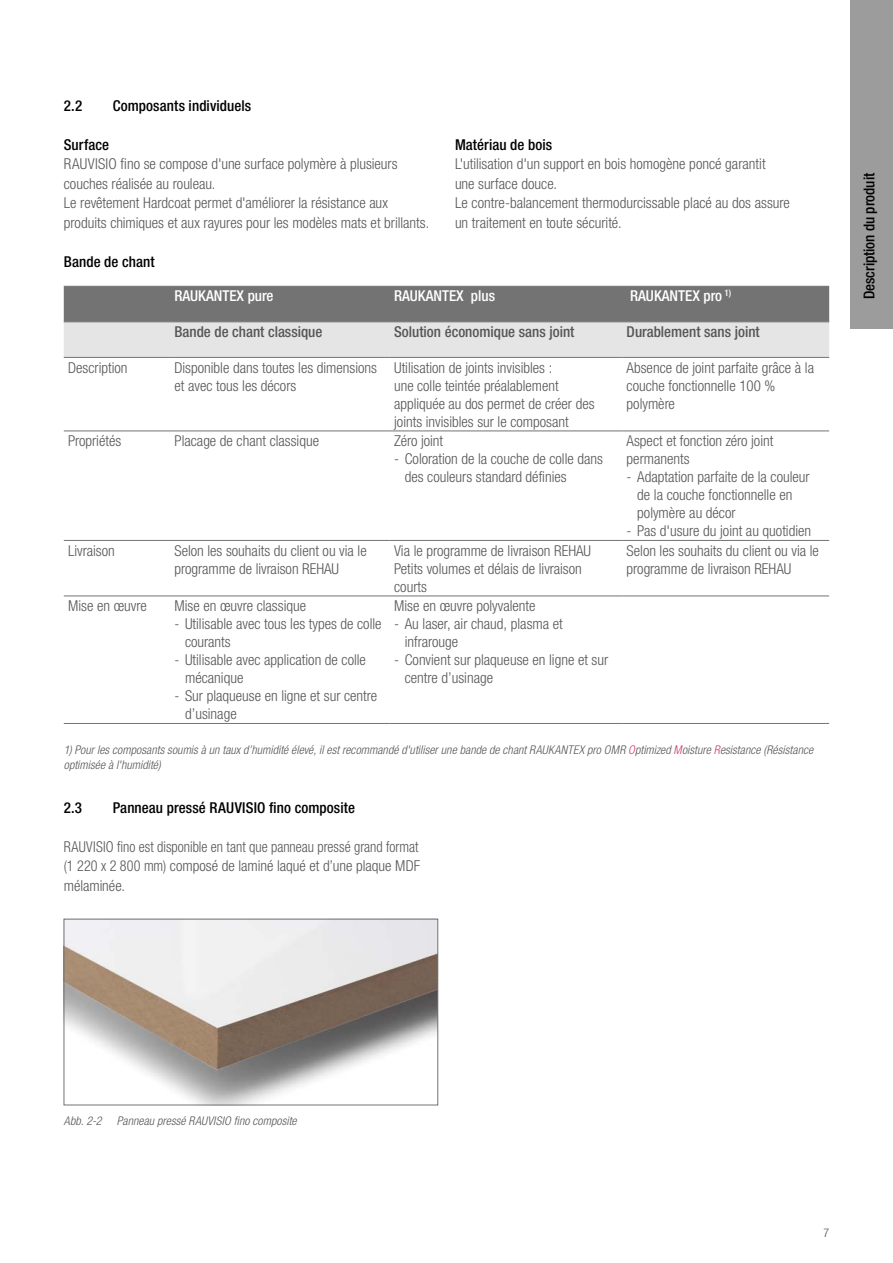
<style>
.page{position:relative;width:893px;height:1263px;background:#fff}
.page>*{position:absolute;margin:0;border:0;box-sizing:border-box;transform-origin:0 0}
.Table_text_10_pt_lef{font:300 condensed 15px/18px "Helvetica Neue LTW1 G";color:#565655}
.Bodytext{font:300 condensed 15px/19.5px "Helvetica Neue LTW1 G";color:#565655}
.Bodytext-2{font:300 condensed 15px/19.5px "Helvetica Neue LTW1 G";color:#565655;text-align:justify;scale:.94 1}
.Bodytext_headline{font:500 condensed 15px "Helvetica Neue LTW1 G";letter-spacing:.005em;color:#000}
.Table_text_10_pt_lef-2{font:500 condensed 15px "Helvetica Neue LTW1 G";color:#565655}
.Table_text_10_pt_lef-3{font:500 condensed 15px "Helvetica Neue LTW1 G";color:#fff}
.Bodytext_headline_af{font:500 condensed 15px "Helvetica Neue LTW1 G";letter-spacing:.005em;color:#000}
.t1{font:italic 300 condensed 12px/15px "Helvetica Neue LTW1 G";letter-spacing:.005em;color:#565655}
.t2{font:300 condensed 12px "Helvetica Neue LTW1 G";color:#565655}
.s1{color:#d0326e}
</style>
<div class="page">
<svg style="left:64px;top:287px;width:765px;height:70px;background:#ababab"></svg>
<hr style="left:64px;top:286px;width:106px;height:1px;background:#737373">
<hr style="left:170px;top:286px;width:220px;height:1px;background:#737373">
<hr style="left:390px;top:286px;width:232px;height:1px;background:#737373">
<hr style="left:622px;top:286px;width:207px;height:1px;background:#737373">
<hr style="left:64px;top:322px;width:106px;height:1px;background:#737373">
<hr style="left:170px;top:322px;width:220px;height:1px;background:#737373">
<hr style="left:390px;top:322px;width:232px;height:1px;background:#737373">
<hr style="left:622px;top:322px;width:207px;height:1px;background:#737373">
<hr style="left:64px;top:431px;width:106px;height:1px;background:#737373">
<hr style="left:170px;top:431px;width:220px;height:1px;background:#737373">
<hr style="left:390px;top:431px;width:232px;height:1px;background:#737373">
<hr style="left:622px;top:431px;width:207px;height:1px;background:#737373">
<hr style="left:64px;top:540px;width:106px;height:1px;background:#737373">
<hr style="left:170px;top:540px;width:220px;height:1px;background:#737373">
<hr style="left:390px;top:540px;width:232px;height:1px;background:#737373">
<hr style="left:622px;top:540px;width:207px;height:1px;background:#737373">
<hr style="left:64px;top:596px;width:106px;height:1px;background:#737373">
<hr style="left:170px;top:596px;width:220px;height:1px;background:#737373">
<hr style="left:390px;top:596px;width:232px;height:1px;background:#737373">
<hr style="left:622px;top:596px;width:207px;height:1px;background:#737373">
<hr style="left:64px;top:723px;width:106px;height:1px;background:#737373">
<hr style="left:170px;top:723px;width:220px;height:1px;background:#737373">
<hr style="left:390px;top:723px;width:232px;height:1px;background:#737373">
<hr style="left:622px;top:723px;width:207px;height:1px;background:#737373">
<hr style="left:64px;top:357px;width:106px;height:1px;background:#737373">
<hr style="left:170px;top:357px;width:220px;height:1px;background:#737373">
<hr style="left:390px;top:357px;width:232px;height:1px;background:#737373">
<hr style="left:622px;top:357px;width:207px;height:1px;background:#737373">
<img style="left:66px;top:921px;width:370px;height:182px">
<div style="left:64px;top:919px;width:374px;height:186px;border:1px solid #737373"></div>
<div style="left:851px;top:0;width:42px;height:328px;background:#9c9c9d"></div>
<p class="Bodytext_headline" style="left:64px;top:96px;width:20px">2.2</p>
<p class="Bodytext_headline" style="left:113px;top:96px;width:140px">Composants individuels</p>
<p class="Bodytext_headline_af" style="left:64px;top:135px;width:47px">Surface</p>
<p class="Bodytext" style="left:64px;top:154px;width:335px">RAUVISIO fino se compose d'une surface polymère à plusieurs couches réalisée au rouleau.</p>
<p class="Bodytext" style="left:64px;top:193px;width:326px">Le revêtement Hardcoat permet d'améliorer la résistance aux</p>
<p class="Bodytext" style="left:64px;top:213px;width:367px">produits chimiques et aux rayures pour les modèles mats et brillants.</p>
<p class="Bodytext_headline" style="left:64px;top:252px;width:92px">Bande de chant</p>
<p class="Bodytext_headline" style="left:455px;top:135px;width:99px">Matériau de bois</p>
<p class="Bodytext" style="left:455px;top:154px;width:312px">L'utilisation d'un support en bois homogène poncé garantit une surface douce.</p>
<p class="Bodytext" style="left:455px;top:193px;width:337px">Le contre-balancement thermodurcissable placé au dos assure un traitement en toute sécurité.</p>
<p class="Table_text_10_pt_lef-3" style="left:174px;top:287px;width:101px">RAUKANTEX pure</p>
<p class="Table_text_10_pt_lef-3" style="left:394px;top:287px;width:102px">RAUKANTEX plus</p>
<p class="Table_text_10_pt_lef-3" style="left:630px;top:287px;width:102px">RAUKANTEX pro <sup>1)</sup></p>
<p class="Table_text_10_pt_lef-2" style="left:174px;top:323px;width:149px">Bande de chant classique</p>
<p class="Table_text_10_pt_lef-2" style="left:394px;top:323px;width:182px">Solution économique sans joint</p>
<p class="Table_text_10_pt_lef-2" style="left:627px;top:323px;width:135px">Durablement sans joint</p>
<p class="Table_text_10_pt_lef" style="left:68px;top:358px;width:61px">Description</p>
<p class="Table_text_10_pt_lef" style="left:174px;top:358px;width:204px">Disponible dans toutes les dimensions</p>
<p class="Table_text_10_pt_lef" style="left:174px;top:376px;width:123px">et avec tous les décors</p>
<p class="Table_text_10_pt_lef" style="left:394px;top:358px;width:202px">Utilisation de joints invisibles :<br>une colle teintée préalablement appliquée au dos permet de créer des joints invisibles sur le composant</p>
<p class="Table_text_10_pt_lef" style="left:627px;top:358px;width:189px">Absence de joint parfaite grâce à la couche fonctionnelle 100 % polymère</p>
<p class="Table_text_10_pt_lef" style="left:68px;top:432px;width:55px">Propriétés</p>
<p class="Table_text_10_pt_lef" style="left:174px;top:432px;width:146px">Placage de chant classique</p>
<p class="Table_text_10_pt_lef" style="left:394px;top:432px;width:51px">Zéro joint</p>
<p class="Table_text_10_pt_lef" style="left:405px;top:450px;width:200px;text-indent:-11px">- Coloration de la couche de colle dans des couleurs standard définies</p>
<p class="Table_text_10_pt_lef" style="left:68px;top:541px;width:48px">Livraison</p>
<p class="Table_text_10_pt_lef" style="left:174px;top:541px;width:194px">Selon les souhaits du client ou via le programme de livraison REHAU</p>
<p class="Table_text_10_pt_lef" style="left:394px;top:541px;width:198px">Via le programme de livraison REHAU</p>
<p class="Table_text_10_pt_lef" style="left:394px;top:559px;width:189px">Petits volumes et délais de livraison courts</p>
<p class="Table_text_10_pt_lef" style="left:68px;top:597px;width:80px">Mise en œuvre</p>
<p class="Table_text_10_pt_lef" style="left:174px;top:597px;width:133px">Mise en œuvre classique</p>
<p class="Table_text_10_pt_lef" style="left:185px;top:615px;width:198px;text-indent:-11px">- Utilisable avec tous les types de colle courants</p>
<p class="Table_text_10_pt_lef" style="left:185px;top:651px;width:182px;text-indent:-11px">- Utilisable avec application de colle mécanique</p>
<p class="Table_text_10_pt_lef" style="left:185px;top:687px;width:194px;text-indent:-11px">- Sur plaqueuse en ligne et sur centre d’usinage</p>
<p class="Table_text_10_pt_lef" style="left:394px;top:597px;width:143px">Mise en œuvre polyvalente</p>
<p class="Table_text_10_pt_lef" style="left:405px;top:615px;width:159px;text-indent:-11px">- Au laser, air chaud, plasma et infrarouge</p>
<p class="Table_text_10_pt_lef" style="left:405px;top:651px;width:205px;text-indent:-11px">- Convient sur plaqueuse en ligne et sur centre d’usinage</p>
<p class="Table_text_10_pt_lef" style="left:627px;top:432px;width:148px">Aspect et fonction zéro joint permanents</p>
<p class="Table_text_10_pt_lef" style="left:637px;top:468px;width:174px;text-indent:-11px">- Adaptation parfaite de la couleur de la couche fonctionnelle en polymère au décor</p>
<p class="Table_text_10_pt_lef" style="left:627px;top:522px;width:186px">- Pas d'usure du joint au quotidien</p>
<p class="Table_text_10_pt_lef" style="left:627px;top:541px;width:194px">Selon les souhaits du client ou via le programme de livraison REHAU</p>
<p class="t1" style="left:64px;top:742px;width:751px">1) Pour les composants soumis à un taux d’humidité élevé, il est recommandé d'utiliser une bande de chant RAUKANTEX pro OMR <span class="s1">O</span>ptimized <span class="s1">M</span>oisture <span class="s1">R</span>esistance (Résistance optimisée à l'humidité)</p>
<p class="Bodytext_headline" style="left:64px;top:798px;width:20px">2.3</p>
<p class="Bodytext_headline" style="left:113px;top:798px;width:244px">Panneau pressé RAUVISIO fino composite</p>
<p class="Bodytext-2" style="left:64px;top:837px;width:381px">RAUVISIO fino est disponible en tant que panneau pressé grand format (1 220 x 2 800 mm) composé de laminé laqué et d’une plaque MDF mélaminée.</p>
<p class="Bodytext_headline" style="left:860px;top:299px;width:128px;rotate:-90deg">Description du produit</p>
<p class="t1" style="left:64px;top:1113px;width:39px">Abb. 2-2</p>
<p class="t1" style="left:117px;top:1113px;width:181px">Panneau pressé RAUVISIO fino composite</p>
<p class="t2" style="left:823px;top:1226px;width:7px">7</p>
</div>
